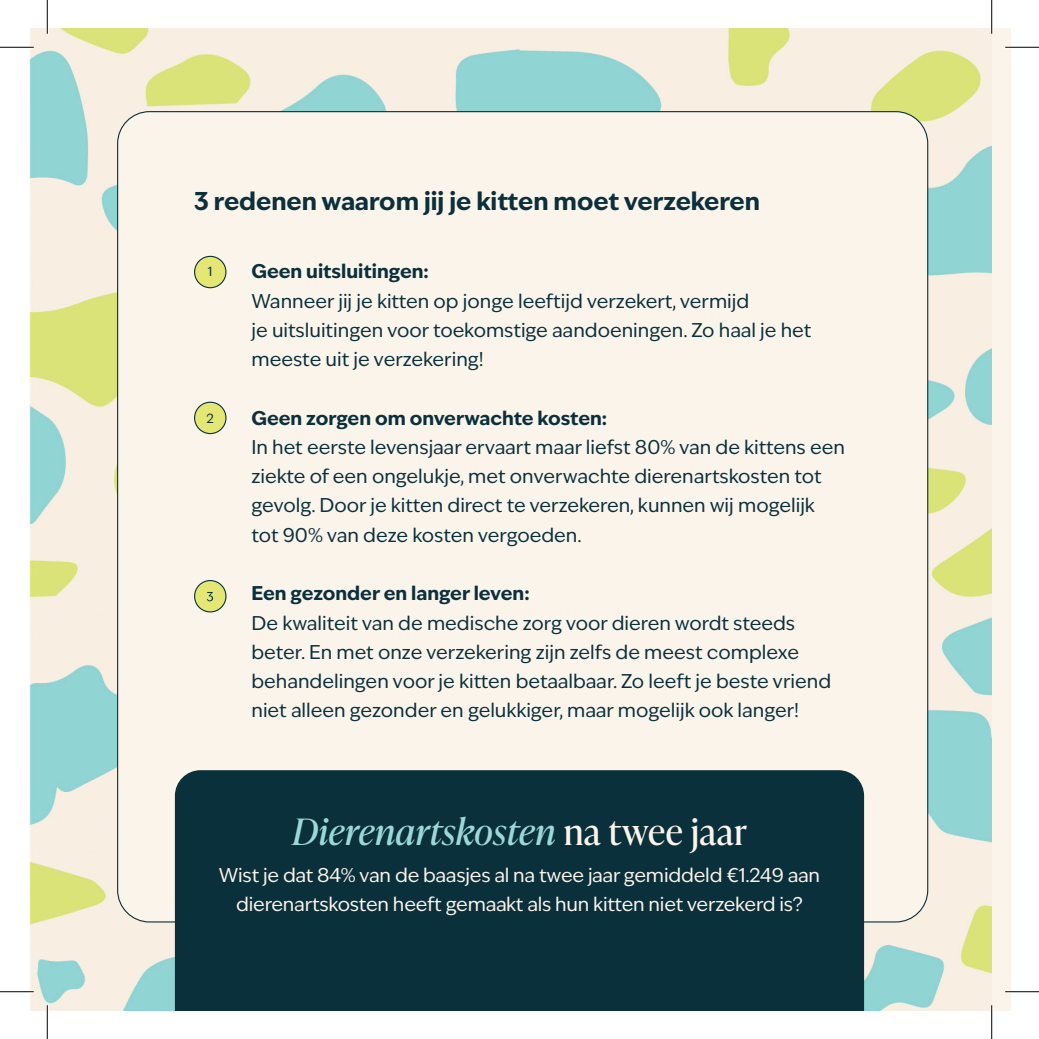
<style>
.page{position:relative;width:1039px;height:1039px;background:#fff}
.page>*{position:absolute;margin:0;border:0;box-sizing:border-box;transform-origin:0 0}
.t1{font:italic 36.23px "Ivy Presto Headline";letter-spacing:.02em;color:#9dd8d9}
.t2{font:700 24.75px "Ivy Epic";color:#0a303b}
.t3{font:19.12px/29.2px "Ivy Epic";color:#0a303b}
.t4{font:19.12px/29.2px "Ivy Epic";letter-spacing:-.01em;color:#fbf4eb;text-align:center}
.t5{font:700 19.12px "Ivy Epic";color:#0a303b}
.t6{font:12.83px "Ivy Epic";color:#0a303b}
.s1{font-style:normal;color:#fbf4eb}
</style>
<div class="page">
<img style="left:29px;top:28px;width:962px;height:982px">
<div style="left:118px;top:112px;width:809px;height:809px;background:#fbf4eb;border-radius:32px"></div>
<div style="left:175px;top:770px;width:689px;height:240px;background:#0a303b"></div>
<div style="left:195px;top:402px;width:31px;height:31px;background:#e4e773;border-radius:50%"></div>
<div style="left:194px;top:401px;width:32px;height:33px;border:1px solid #0a303b;border-radius:50%"></div>
<div style="left:195px;top:256px;width:31px;height:32px;background:#e4e773;border-radius:50%"></div>
<div style="left:194px;top:256px;width:32px;height:32px;border:1px solid #0a303b;border-radius:50%"></div>
<div style="left:195px;top:580px;width:31px;height:32px;background:#e4e773;border-radius:50%"></div>
<div style="left:194px;top:580px;width:32px;height:32px;border:1px solid #0a303b;border-radius:50%"></div>
<svg style="left:207px;top:592px;width:6px;height:9px"></svg>
<hr style="left:0;top:46px;width:34px;height:3px;background:#fff">
<hr style="left:0;top:990px;width:34px;height:3px;background:#fff">
<hr style="left:46px;top:0;width:3px;height:34px;background:#fff">
<hr style="left:46px;top:1005px;width:3px;height:33px;background:#fff">
<hr style="left:990px;top:0;width:3px;height:34px;background:#fff">
<hr style="left:990px;top:1005px;width:3px;height:33px;background:#fff">
<hr style="left:0;top:47px;width:34px;height:1px;background:#000">
<hr style="left:1005px;top:47px;width:33px;height:1px;background:#000">
<hr style="left:0;top:991px;width:34px;height:1px;background:#000">
<hr style="left:1005px;top:991px;width:33px;height:1px;background:#000">
<hr style="left:47px;top:0;width:1px;height:34px;background:#000">
<hr style="left:47px;top:1005px;width:1px;height:33px;background:#000">
<hr style="left:991px;top:0;width:1px;height:34px;background:#000">
<hr style="left:991px;top:1005px;width:1px;height:33px;background:#000">
<p class="t2" style="left:194px;top:184px;width:567px">3 redenen waarom jij je kitten moet verzekeren</p>
<p class="t6" style="left:208px;top:263px;width:6px">1</p>
<p class="t6" style="left:207px;top:409px;width:9px">2</p>
<p class="t5" style="left:251px;top:258px;width:179px">Geen uitsluitingen:</p>
<p class="t3" style="left:251px;top:286px;width:499px">Wanneer jij je kitten op jonge leeftijd verzekert, vermijd</p>
<p class="t3" style="left:251px;top:315px;width:561px">je uitsluitingen voor toekomstige aandoeningen. Zo haal je het meeste uit je verzekering!</p>
<p class="t5" style="left:251px;top:405px;width:357px">Geen zorgen om onverwachte kosten:</p>
<p class="t3" style="left:251px;top:432px;width:595px">In het eerste levensjaar ervaart maar liefst 80% van de kittens een ziekte of een ongelukje, met onverwachte dierenartskosten tot gevolg. Door je kitten direct te verzekeren, kunnen wij mogelijk tot 90% van deze kosten vergoeden.</p>
<p class="t5" style="left:251px;top:580px;width:280px">Een gezonder en langer leven:</p>
<p class="t3" style="left:251px;top:608px;width:581px">De kwaliteit van de medische zorg voor dieren wordt steeds beter. En met onze verzekering zijn zelfs de meest complexe behandelingen voor je kitten betaalbaar. Zo leeft je beste vriend niet alleen gezonder en gelukkiger, maar mogelijk ook langer!</p>
<p class="t1" style="left:292px;top:806px;width:456px">Dierenartskosten <span class="s1">na twee jaar</span></p>
<p class="t4" style="left:219px;top:860px;width:602px">Wist je dat 84% van de baasjes al na twee jaar gemiddeld €1.249 aan dierenartskosten heeft gemaakt als hun kitten niet verzekerd is?</p>
</div>
